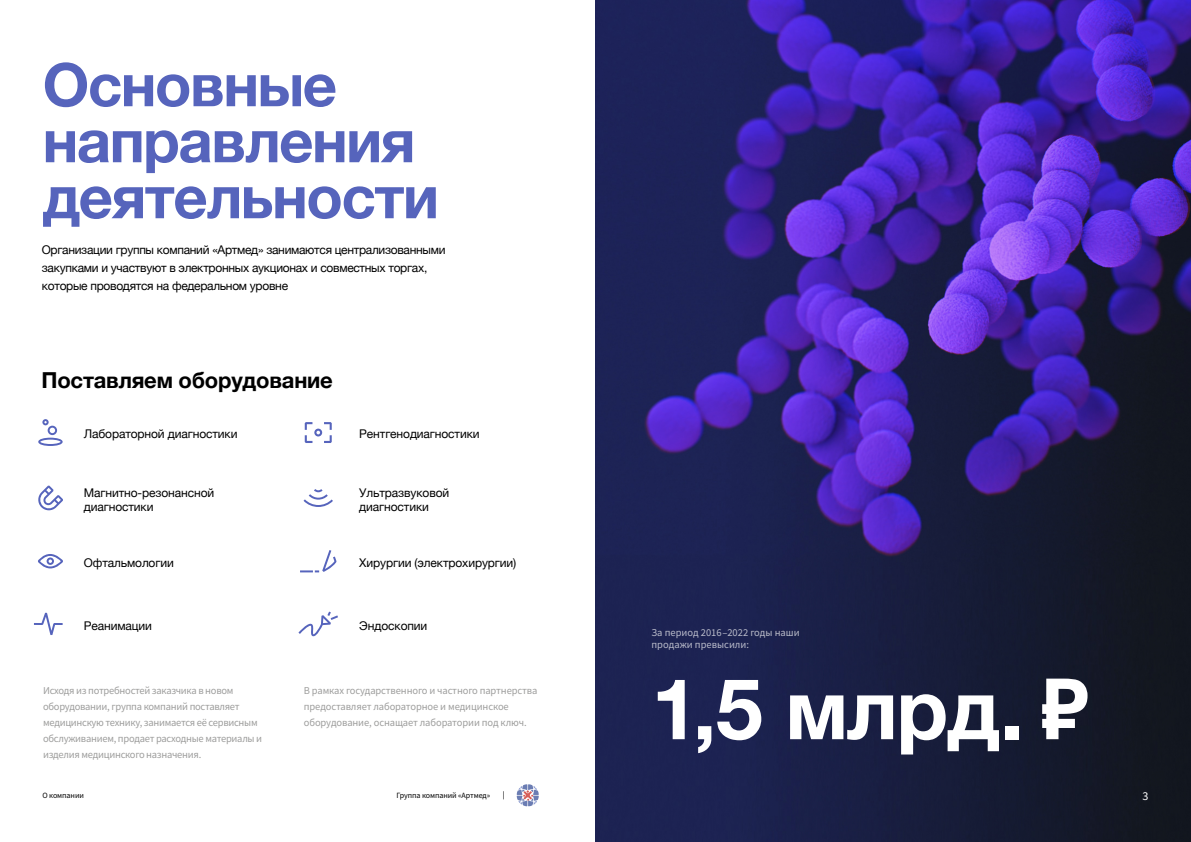
<style>
.page{position:relative;width:1191px;height:842px;background:#fff}
.page>*{position:absolute;margin:0;border:0;box-sizing:border-box;transform-origin:0 0}
.t1{font:700 84.6px "Helvetica Neue";color:#fff}
.t2{font:700 22px "Helvetica Neue";letter-spacing:-.01em;color:#000}
.t3{font:12px/18px "Helvetica Neue";letter-spacing:-.01em;color:#000}
.t4{font:12px "Source Sans Pro";color:#fff}
.t5{font:10.5px/16px "Source Sans Pro";letter-spacing:-.025em;color:#9d9d9c}
.t6{font:10.5px/12px "Source Sans Pro";color:#fff}
.t7{font:8px "Source Sans Pro";letter-spacing:-.01em;color:#000}
.s1{font-family:"Arial"}
</style>
<div class="page">
<svg style="left:517px;top:784px;width:22px;height:22px"></svg>
<img style="left:595px;top:0;width:596px;height:842px">
<svg style="left:34px;top:419px;width:304px;height:217px"></svg>
<svg style="left:43px;top:62px;width:393px;height:165px"></svg>
<p class="t3" style="left:42px;top:241px;width:405px">Организации группы компаний «Артмед» занимаются централизованными закупками и участвуют в электронных аукционах и совместных торгах, которые проводятся на федеральном уровне</p>
<h2 class="t2" style="left:41px;top:367px;width:293px">Поставляем оборудование</h2>
<p class="t3" style="left:84px;top:426px;width:155px">Лабораторной диагностики</p>
<p class="t3" style="left:359px;top:426px;width:122px">Рентгенодиагностики</p>
<p class="t3" style="left:84px;top:486px;width:132px;line-height:14px">Магнитно-резонансной диагностики</p>
<p class="t3" style="left:359px;top:486px;width:91px;line-height:14px">Ультразвуковой диагностики</p>
<p class="t3" style="left:84px;top:554px;width:91px">Офтальмологии</p>
<p class="t3" style="left:359px;top:554px;width:159px">Хирургии (электрохирургии)</p>
<p class="t3" style="left:84px;top:617px;width:70px">Реанимации</p>
<p class="t3" style="left:359px;top:617px;width:70px">Эндоскопии</p>
<p class="t5" style="left:43px;top:683px;width:221px">Исходя из потребностей заказчика в новом оборудовании, группа компаний поставляет медицинскую технику, занимается её сервисным обслуживанием, продает расходные материалы и изделия медицинского назначения.</p>
<p class="t5" style="left:304px;top:683px;width:235px">В рамках государственного и частного партнерства предоставляет лабораторное и медицинское оборудование, оснащает лаборатории под ключ.</p>
<p class="t6" style="left:651px;top:626px;width:150px">За период 2016–2022 годы наши продажи превысили:</p>
<h1 class="t1" style="left:651px;top:657px;width:438px">1,5 млрд. <span class="s1">₽</span></h1>
<p class="t7" style="left:43px;top:790px;width:43px">О компании</p>
<p class="t4" style="left:1142px;top:788px;width:7px">3</p>
<p class="t7" style="left:396px;top:790px;width:95px">Группа компаний «Артмед»</p>
</div>
